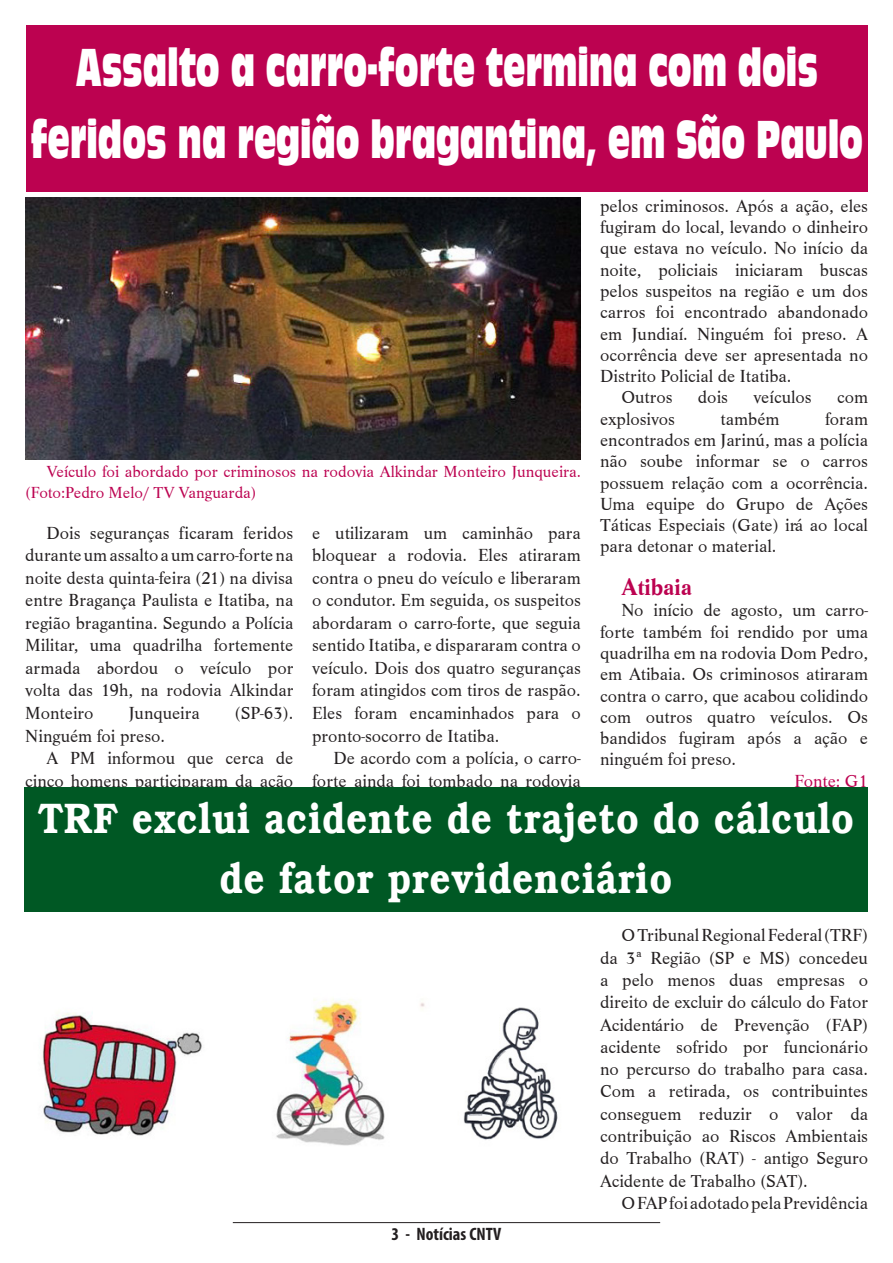
<style>
.page{position:relative;width:893px;height:1263px;background:#fff}
.page>*{position:absolute;margin:0;border:0;box-sizing:border-box;transform-origin:0 0}
.t1{font:49.5px/72px "Antique Olive Compact";color:#fff;text-align:center;scale:.59 1}
.t2{font:600 42.45px/60px "Bookman";letter-spacing:.03em;color:#fff;text-align:center;scale:.85 1}
.t3{font:700 24px "Life T";color:#bc0250}
.t4{font:18px/21.3px "Life T";color:#231f20;text-align:justify}
.t5{font:700 condensed 18px "Myriad Pro";color:#231f20}
.t6{font:18px "Life T";color:#bc0250}
.t7{font:16.5px/21px "Life T";color:#bc0250}
</style>
<div class="page">
<hr style="left:233px;top:1222px;width:427px;height:1px;background:#231f20">
<div style="left:26px;top:26px;width:841px;height:166px;background:#bc0250"></div>
<img style="left:26px;top:198px;width:555px;height:262px">
<img style="left:42px;top:998px;width:516px;height:148px">
<div style="left:24px;top:788px;width:843px;height:124px;background:#005824"></div>
<p class="t1" style="left:31px;top:31px;width:1412px">Assalto a carro-forte termina com dois feridos na região bragantina, em São Paulo</p>
<p class="t7" style="left:26px;top:461px;width:557px;text-indent:21px">Veículo foi abordado por criminosos na rodovia Alkindar Monteiro Junqueira. (Foto:Pedro Melo/ TV Vanguarda)</p>
<p class="t4" style="left:25px;top:521px;width:270px;line-height:22.5px;text-indent:21px">Dois seguranças ficaram feridos durante um assalto a um carro-forte na noite desta quinta-feira (21) na divisa entre Bragança Paulista e Itatiba, na região bragantina. Segundo a Polícia Militar, uma quadrilha fortemente armada abordou o veículo por volta das 19h, na rodovia Alkindar Monteiro</p>
<p class="t4" style="left:129px;top:702px;width:73px">Junqueira</p>
<p class="t4" style="left:235px;top:702px;width:60px">(SP-63).</p>
<p class="t4" style="left:25px;top:725px;width:141px">Ninguém foi preso.</p>
<p class="t4" style="left:25px;top:747px;width:270px;line-height:22.5px;text-align:right">A PM informou que cerca de cinco homens participaram da ação</p>
<p class="t4" style="left:312px;top:521px;width:270px;line-height:22.5px">e utilizaram um caminhão para bloquear a rodovia. Eles atiraram contra o pneu do veículo e liberaram o condutor. Em seguida, os suspeitos abordaram o carro-forte, que seguia sentido Itatiba, e dispararam contra o veículo. Dois dos quatro seguranças foram atingidos com tiros de raspão.<br>Eles foram encaminhados para o pronto-socorro de Itatiba.</p>
<p class="t4" style="left:312px;top:747px;width:270px;line-height:22.5px;text-align:right">De acordo com a polícia, o carro&shy;forte ainda foi tombado na rodovia</p>
<p class="t4" style="left:600px;top:195px;width:269px">pelos criminosos. Após a ação, eles fugiram do local, levando o dinheiro que estava no veículo. No início da noite, policiais iniciaram buscas pelos suspeitos na região e um dos carros foi encontrado abandonado em Jundiaí. Ninguém foi preso. A ocorrência deve ser apresentada no Distrito Policial de Itatiba.</p>
<p class="t4" style="left:621px;top:387px;width:53px">Outros</p>
<p class="t4" style="left:698px;top:387px;width:32px">dois</p>
<p class="t4" style="left:753px;top:387px;width:60px">veículos</p>
<p class="t4" style="left:837px;top:387px;width:32px">com</p>
<p class="t4" style="left:600px;top:408px;width:76px">explosivos</p>
<p class="t4" style="left:720px;top:408px;width:61px">também</p>
<p class="t4" style="left:600px;top:408px;width:269px;text-indent:225px">foram encontrados em Jarinú, mas a polícia não soube informar se o carros possuem relação com a ocorrência.<br>Uma equipe do Grupo de Ações Táticas Especiais (Gate) irá ao local para detonar o material.</p>
<p class="t3" style="left:621px;top:573px;width:72px">Atibaia</p>
<p class="t4" style="left:600px;top:600px;width:269px;text-indent:21px">No início de agosto, um carro&shy;forte também foi rendido por uma quadrilha em na rodovia Dom Pedro, em Atibaia. Os criminosos atiraram contra o carro, que acabou colidindo com outros quatro veículos. Os bandidos fugiram após a ação e ninguém foi preso.</p>
<p class="t6" style="left:794px;top:770px;width:75px">Fonte: G1</p>
<p class="t2" style="left:38px;top:788px;width:961px">TRF exclui acidente de trajeto do cálculo de fator previdenciário</p>
<p class="t5" style="left:392px;top:1223px;width:111px">3 - Notícias CNTV</p>
<p class="t4" style="left:600px;top:924px;width:269px;line-height:22.4px;text-indent:21px">O Tribunal Regional Federal (TRF) da 3ª Região (SP e MS) concedeu a pelo menos duas empresas o direito de excluir do cálculo do Fator Acidentário de Prevenção (FAP) acidente sofrido por funcionário no percurso do trabalho para casa.<br>Com a retirada, os contribuintes conseguem reduzir o valor da contribuição ao Riscos Ambientais do Trabalho (RAT) - antigo Seguro Acidente de Trabalho (SAT).</p>
<p class="t4" style="left:621px;top:1192px;width:248px">O FAP foi adotado pela Previdência</p>
</div>
